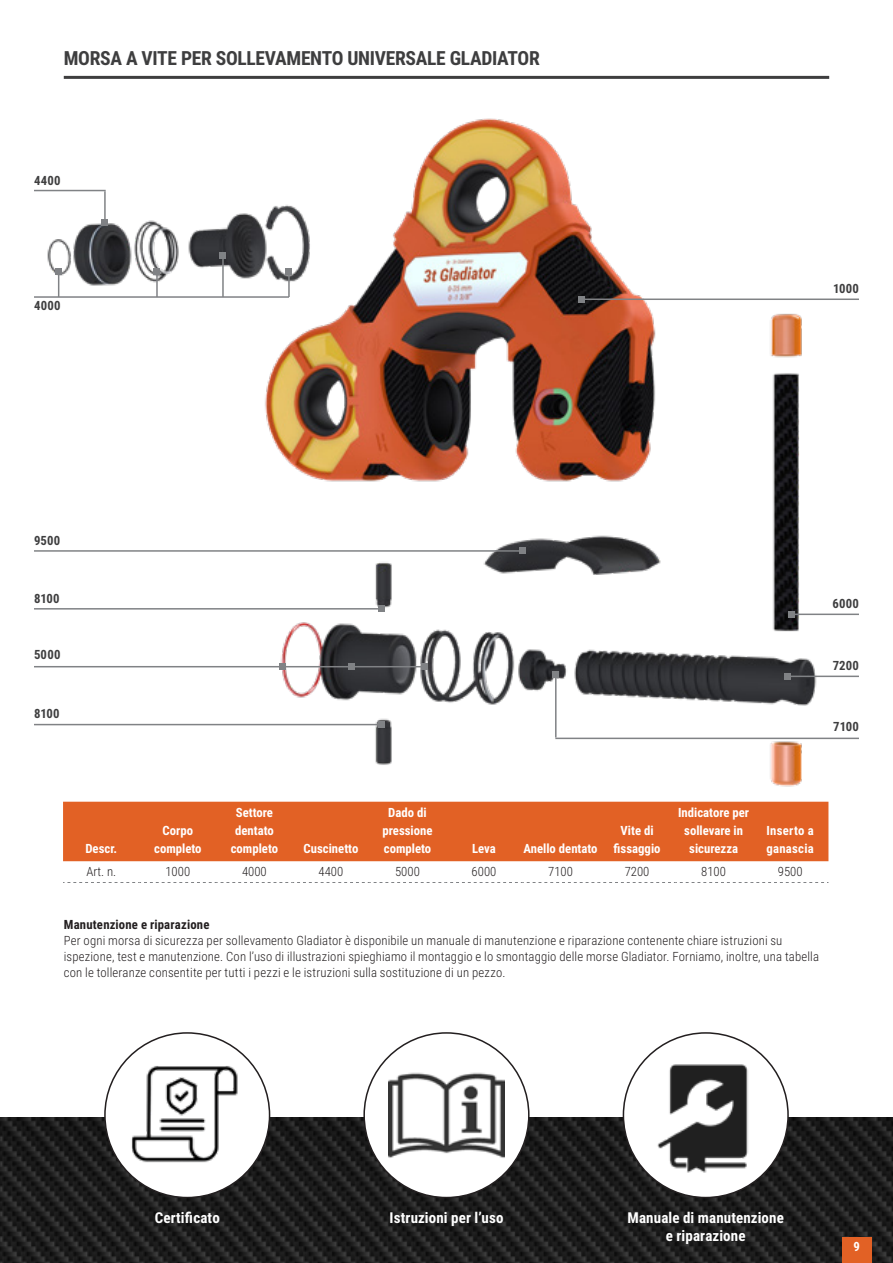
<style>
.page{position:relative;width:893px;height:1263px;background:#fff}
.page>*{position:absolute;margin:0;border:0;box-sizing:border-box;transform-origin:0 0}
._0-kop_2{font:700 19.5px "Roboto Condensed";letter-spacing:-.015em;color:#3e3e3f}
.bij-diap-gecentreerd_10{font:700 15px/18px "Roboto Condensed";letter-spacing:.01em;color:#fff;text-align:center}
._1-tekst_italiaans{font:300 12.75px/15.8px "Roboto Condensed";letter-spacing:.01em;color:#231f20}
.t1{font:700 12.75px/18px "Roboto Condensed";color:#fff;text-align:center}
.Bijschrift_links-bold{font:700 12.75px "Roboto Condensed";letter-spacing:.02em;color:#3e3e3f}
._3-TK{font:700 12.75px "Roboto Condensed";letter-spacing:.015em;color:#231f20}
.t2{font:700 12.75px/18px "Roboto Condensed";letter-spacing:.02em;color:#fff}
.Bijschrift_rechts-bold{font:700 12.75px "Roboto Condensed";letter-spacing:.02em;color:#3e3e3f}
</style>
<div class="page">
<img style="left:34px;top:118px;width:806px;height:701px">
<img style="left:0;top:1117px;width:893px;height:146px">
<div style="left:105px;top:1033px;width:165px;height:164px;background:#fff;border-radius:50%"></div>
<img style="left:126px;top:1056px;width:123px;height:118px">
<img style="left:623px;top:1033px;width:165px;height:164px;border-radius:82px">
<div style="left:364px;top:1033px;width:165px;height:164px;background:#fff;border-radius:50%"></div>
<img style="left:389px;top:1072px;width:115px;height:86px">
<hr style="left:64px;top:76px;width:765px;height:3px;background:#3e3e3f">
<div style="left:63px;top:802px;width:765px;height:59px;background:#e26125"></div>
<svg style="left:63px;top:882px;width:765px;height:1px"></svg>
<hr style="left:34px;top:550px;width:488px;height:2px;background:#808285">
<svg style="left:519px;top:548px;width:6px;height:6px"></svg>
<hr style="left:581px;top:298px;width:278px;height:2px;background:#808285">
<svg style="left:578px;top:296px;width:6px;height:6px"></svg>
<hr style="left:555px;top:675px;width:2px;height:62px;background:#808285">
<svg style="left:553px;top:672px;width:6px;height:6px"></svg>
<hr style="left:34px;top:296px;width:255px;height:2px;background:#808285">
<hr style="left:34px;top:190px;width:72px;height:1px;background:#808285">
<hr style="left:792px;top:614px;width:67px;height:1px;background:#808285">
<svg style="left:789px;top:611px;width:6px;height:6px"></svg>
<hr style="left:787px;top:676px;width:72px;height:1px;background:#808285">
<svg style="left:784px;top:673px;width:6px;height:6px"></svg>
<hr style="left:555px;top:738px;width:304px;height:1px;background:#808285">
<hr style="left:34px;top:724px;width:348px;height:1px;background:#808285">
<svg style="left:379px;top:722px;width:6px;height:6px"></svg>
<hr style="left:34px;top:666px;width:249px;height:1px;background:#808285">
<svg style="left:280px;top:664px;width:6px;height:6px"></svg>
<hr style="left:279px;top:666px;width:73px;height:1px;background:#808285">
<svg style="left:349px;top:664px;width:6px;height:6px"></svg>
<hr style="left:355px;top:666px;width:70px;height:1px;background:#808285">
<svg style="left:422px;top:664px;width:6px;height:6px"></svg>
<hr style="left:34px;top:608px;width:348px;height:1px;background:#808285">
<svg style="left:379px;top:606px;width:6px;height:6px"></svg>
<hr style="left:104px;top:191px;width:2px;height:31px;background:#808285">
<svg style="left:102px;top:219px;width:6px;height:6px"></svg>
<svg style="left:56px;top:269px;width:6px;height:28px"></svg>
<hr style="left:156px;top:272px;width:2px;height:25px;background:#808285">
<svg style="left:154px;top:269px;width:6px;height:6px"></svg>
<hr style="left:222px;top:255px;width:2px;height:42px;background:#808285">
<svg style="left:220px;top:252px;width:6px;height:6px"></svg>
<hr style="left:288px;top:272px;width:2px;height:25px;background:#808285">
<svg style="left:286px;top:269px;width:6px;height:6px"></svg>
<div style="left:842px;top:1237px;width:30px;height:26px;background:#e26125"></div>
<p class="_0-kop_2" style="left:64px;top:45px;width:477px">MORSA A VITE PER SOLLEVAMENTO UNIVERSALE GLADIATOR</p>
<p class="Bijschrift_links-bold" style="left:34px;top:171px;width:28px">4400</p>
<p class="Bijschrift_links-bold" style="left:34px;top:296px;width:28px">4000</p>
<p class="Bijschrift_rechts-bold" style="left:833px;top:279px;width:27px">1000</p>
<p class="Bijschrift_links-bold" style="left:34px;top:532px;width:28px">9500</p>
<p class="Bijschrift_links-bold" style="left:34px;top:589px;width:27px">8100</p>
<p class="Bijschrift_links-bold" style="left:34px;top:645px;width:28px">5000</p>
<p class="Bijschrift_links-bold" style="left:34px;top:705px;width:27px">8100</p>
<p class="Bijschrift_rechts-bold" style="left:832px;top:594px;width:28px">6000</p>
<p class="Bijschrift_rechts-bold" style="left:833px;top:656px;width:28px">7200</p>
<p class="Bijschrift_rechts-bold" style="left:833px;top:718px;width:27px">7100</p>
<p class="t1" style="left:85px;top:839px;width:33px">Descr.</p>
<p class="t1" style="left:154px;top:821px;width:49px">Corpo completo</p>
<p class="t1" style="left:231px;top:803px;width:49px">Settore dentato completo</p>
<p class="t1" style="left:304px;top:839px;width:56px">Cuscinetto</p>
<p class="t1" style="left:382px;top:803px;width:52px">Dado di pressione completo</p>
<p class="t1" style="left:472px;top:839px;width:25px">Leva</p>
<p class="t1" style="left:523px;top:839px;width:76px">Anello dentato</p>
<p class="t1" style="left:614px;top:821px;width:48px">Vite di fissaggio</p>
<p class="t1" style="left:678px;top:803px;width:72px">Indicatore per sollevare in sicurezza</p>
<p class="t2" style="left:766px;top:821px;width:49px">Inserto a ganascia</p>
<p class="_1-tekst_italiaans" style="left:86px;top:863px;width:31px">Art. n.</p>
<p class="_1-tekst_italiaans" style="left:165px;top:863px;width:26px">1000</p>
<p class="_1-tekst_italiaans" style="left:242px;top:863px;width:26px">4000</p>
<p class="_1-tekst_italiaans" style="left:319px;top:863px;width:26px">4400</p>
<p class="_1-tekst_italiaans" style="left:395px;top:863px;width:26px">5000</p>
<p class="_1-tekst_italiaans" style="left:472px;top:863px;width:26px">6000</p>
<p class="_1-tekst_italiaans" style="left:548px;top:863px;width:26px">7100</p>
<p class="_1-tekst_italiaans" style="left:625px;top:863px;width:26px">7200</p>
<p class="_1-tekst_italiaans" style="left:701px;top:863px;width:26px">8100</p>
<p class="_1-tekst_italiaans" style="left:778px;top:863px;width:26px">9500</p>
<p class="_3-TK" style="left:64px;top:916px;width:147px">Manutenzione e riparazione</p>
<p class="_1-tekst_italiaans" style="left:64px;top:932px;width:757px">Per ogni morsa di sicurezza per sollevamento Gladiator è disponibile un manuale di manutenzione e riparazione contenente chiare istruzioni su ispezione, test e manutenzione. Con l’uso di illustrazioni spieghiamo il montaggio e lo smontaggio delle morse Gladiator. Forniamo, inoltre, una tabella con le tolleranze consentite per tutti i pezzi e le istruzioni sulla sostituzione di un pezzo.</p>
<p class="bij-diap-gecentreerd_10" style="left:155px;top:1208px;width:67px">Certificato</p>
<p class="bij-diap-gecentreerd_10" style="left:389px;top:1208px;width:115px">Istruzioni per l’uso</p>
<p class="bij-diap-gecentreerd_10" style="left:627px;top:1208px;width:158px">Manuale di manutenzione e riparazione</p>
<p class="t1" style="left:854px;top:1237px;width:8px">9</p>
</div>
